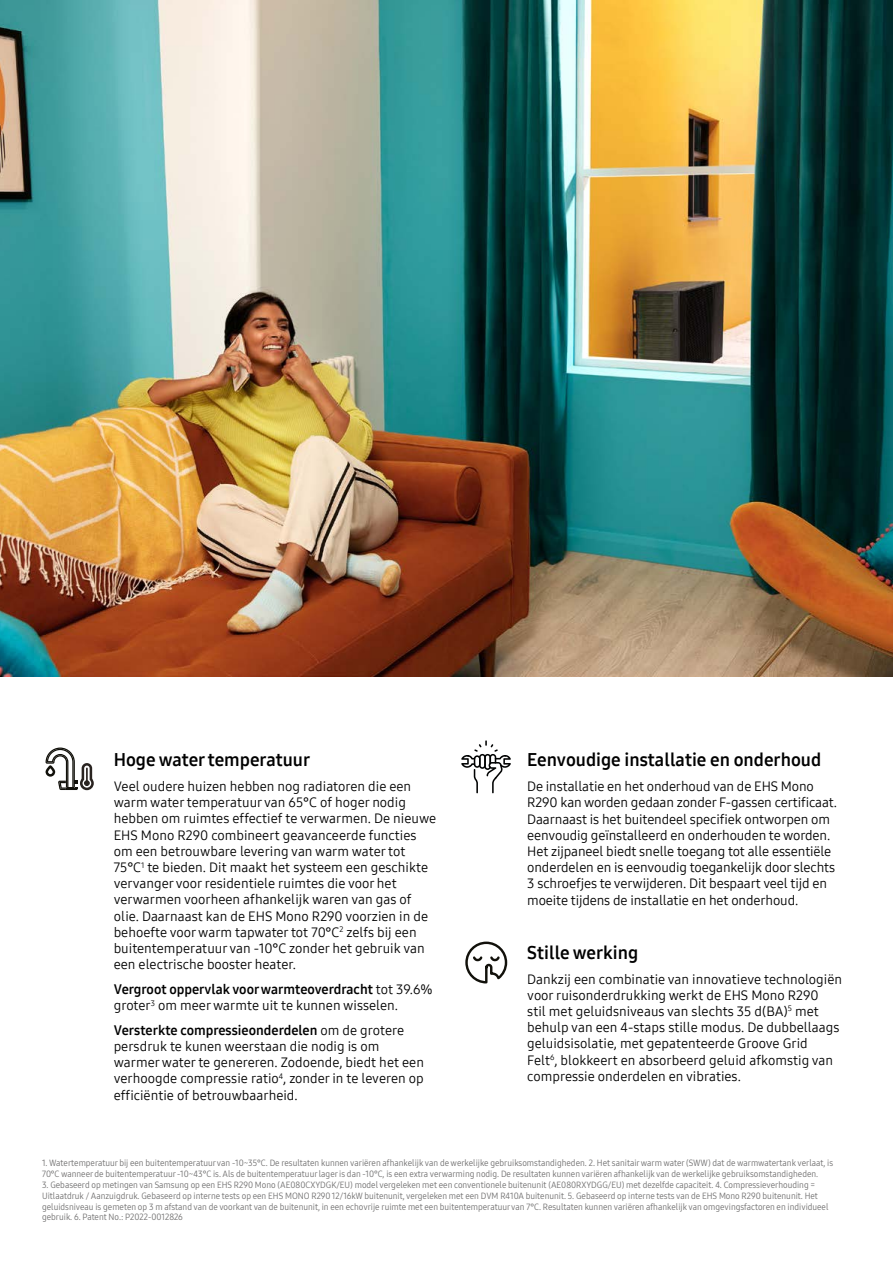
<style>
.page{position:relative;width:893px;height:1263px;background:#fff}
.page>*{position:absolute;margin:0;border:0;box-sizing:border-box;transform-origin:0 0}
.t1{font:18px "Samsung One 700";color:#000}
.t2{font:13.5px/16.2px "Samsung One 400";color:#000}
.t3{font:13.5px "Samsung One 700";color:#000}
.t4{font:9px/10.8px "Samsung One 400 C";color:#706f6f}
.s1{font-family:"Samsung One 400"}
</style>
<div class="page">
<img style="left:0;top:0;width:893px;height:676px">
<svg style="left:465px;top:941px;width:42px;height:42px"></svg>
<svg style="left:46px;top:747px;width:48px;height:44px"></svg>
<svg style="left:461px;top:740px;width:50px;height:53px"></svg>
<h1 class="t1" style="left:114px;top:752px;width:198px">Hoge water temperatuur</h1>
<p class="t2" style="left:114px;top:778px;width:324px">Veel oudere huizen hebben nog radiatoren die een warm water temperatuur van 65°C of hoger nodig hebben om ruimtes effectief te verwarmen. De nieuwe EHS Mono R290 combineert geavanceerde functies om een betrouwbare levering van warm water tot 75°C<sup>1</sup> te bieden. Dit maakt het systeem een geschikte vervanger voor residentiele ruimtes die voor het verwarmen voorheen afhankelijk waren van gas of olie. Daarnaast kan de EHS Mono R290 voorzien in de behoefte voor warm tapwater tot 70°C<sup>2</sup> zelfs bij een buitentemperatuur van -10°C zonder het gebruik van een electrische booster heater.</p>
<p class="t3" style="left:114px;top:983px;width:320px">Vergroot oppervlak voor warmteoverdracht <span class="s1">tot 39.6%</span></p>
<p class="t2" style="left:114px;top:998px;width:286px">groter<sup>3</sup> om meer warmte uit te kunnen wisselen.</p>
<p class="t3" style="left:114px;top:1024px;width:292px">Versterkte compressieonderdelen <span class="s1">om de grotere</span></p>
<p class="t2" style="left:114px;top:1039px;width:312px">persdruk te kunen weerstaan die nodig is om warmer water te genereren. Zodoende, biedt het een verhoogde compressie ratio<sup>4</sup>, zonder in te leveren op efficiëntie of betrouwbaarheid.</p>
<h1 class="t1" style="left:527px;top:752px;width:295px">Eenvoudige installatie en onderhoud</h1>
<p class="t2" style="left:527px;top:779px;width:311px">De installatie en het onderhoud van de EHS Mono R290 kan worden gedaan zonder F-gassen certificaat.<br>Daarnaast is het buitendeel specifiek ontworpen om eenvoudig geïnstalleerd en onderhouden te worden.<br>Het zijpaneel biedt snelle toegang tot alle essentiële onderdelen en is eenvoudig toegankelijk door slechts 3 schroefjes te verwijderen. Dit bespaart veel tijd en moeite tijdens de installatie en het onderhoud.</p>
<h1 class="t1" style="left:527px;top:945px;width:113px">Stille werking</h1>
<p class="t2" style="left:527px;top:972px;width:316px">Dankzij een combinatie van innovatieve technologiën voor ruisonderdrukking werkt de EHS Mono R290<br>stil met geluidsniveaus van slechts 35 d(BA)<sup>5</sup> met behulp van een 4-staps stille modus. De dubbellaags geluidsisolatie, met gepatenteerde Groove Grid<br>Felt<sup>6</sup>, blokkeert en absorbeerd geluid afkomstig van compressie onderdelen en vibraties.</p>
<p class="t4" style="left:42px;top:1158px;width:792px">1. Watertemperatuur bij een buitentemperatuur van -10~35°C. De resultaten kunnen variëren afhankelijk van de werkelijke gebruiksomstandigheden. 2. Het sanitair warm water (SWW) dat de warmwatertank verlaat, is<br>70°C wanneer de buitentemperatuur -10~43°C is. Als de buitentemperatuur lager is dan -10°C, is een extra verwarming nodig. De resultaten kunnen variëren afhankelijk van de werkelijke gebruiksomstandigheden.</p>
<p class="t4" style="left:42px;top:1179px;width:788px">3. Gebaseerd op metingen van Samsung op een EHS R290 Mono (AE080CXYDGK/EU) model vergeleken met een conventionele buitenunit (AE080RXYDGG/EU) met dezelfde capaciteit. 4. Compressieverhouding = Uitlaatdruk / Aanzuigdruk. Gebaseerd op interne tests op een EHS MONO R290 12/16kW buitenunit, vergeleken met een DVM R410A buitenunit. 5. Gebaseerd op interne tests van de EHS Mono R290 buitenunit. Het geluidsniveau is gemeten op 3 m afstand van de voorkant van de buitenunit, in een echovrije ruimte met een buitentemperatuur van 7°C. Resultaten kunnen variëren afhankelijk van omgevingsfactoren en individueel gebruik. 6. Patent No.: P2022-0012826</p>
</div>
